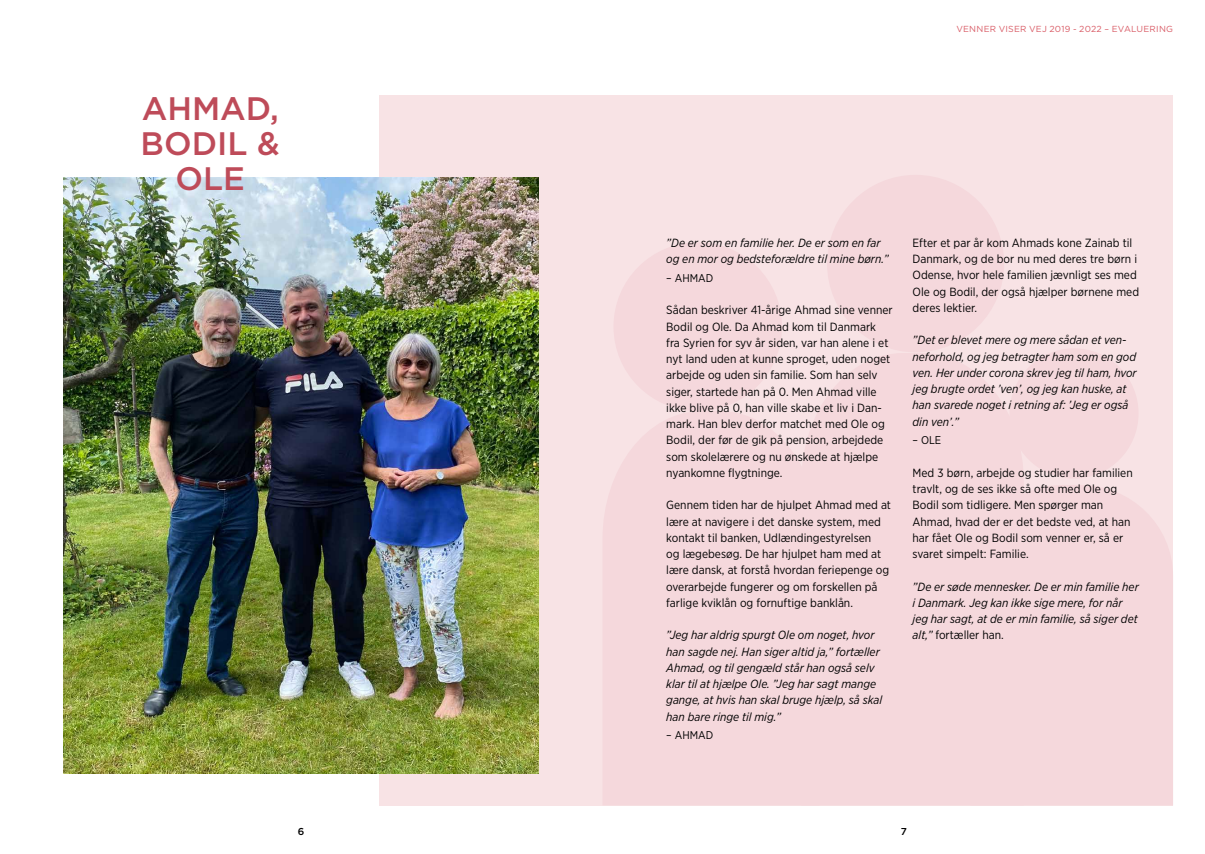
<style>
.page{position:relative;width:1205px;height:854px;background:#fff}
.page>*{position:absolute;margin:0;border:0;box-sizing:border-box;transform-origin:0 0}
.Overskrift{font:500 32.5px/35px "Gotham";color:#be4b59;text-align:center}
.Brødtxt{font:11.88px/16.2px "Gotham Narrow";color:#000}
.Brødtxt-2{font:italic 11.88px/16.2px "Gotham Narrow";color:#000}
.Brødtxt-3{font:11.25px "Gotham Narrow";color:#000}
.t1{font:500 10px "Gotham";color:#000}
.t2{font:8.75px "Gotham";letter-spacing:.025em;color:#d95c66}
.s1{font-style:normal}
</style>
<div class="page">
<div style="left:379px;top:96px;width:794px;height:710px;background:#f8e3e5"></div>
<div style="left:1024px;top:485px;width:149px;height:320px;background:#f5d8dc"></div>
<div style="left:1009px;top:348px;width:129px;height:131px;background:#f5d8dc;border-radius:50%"></div>
<div style="left:603px;top:411px;width:198px;height:394px;background:#f5d8dc"></div>
<div style="left:613px;top:242px;width:169px;height:169px;background:#f5d8dc;border-radius:50%"></div>
<div style="left:801px;top:353px;width:223px;height:452px;background:#f5d8dc"></div>
<div style="left:827px;top:175px;width:177px;height:177px;background:#f5d8dc;border-radius:50%"></div>
<img style="left:64px;top:178px;width:475px;height:595px">
<p class="Overskrift" style="left:141px;top:90px;width:141px">AHMAD,<br>BODIL &amp;<br>OLE</p>
<p class="t2" style="left:956px;top:23px;width:218px">VENNER VISER VEJ 2019 - 2022 – EVALUERING</p>
<p class="Brødtxt-2" style="left:666px;top:234px;width:224px">”De er som en familie her. De er som en far og en mor og bedsteforældre til mine børn.”</p>
<p class="Brødtxt-3" style="left:666px;top:271px;width:48px">– AHMAD</p>
<p class="Brødtxt" style="left:666px;top:302px;width:228px">Sådan beskriver 41-årige Ahmad sine venner Bodil og Ole. Da Ahmad kom til Danmark<br>fra Syrien for syv år siden, var han alene i et nyt land uden at kunne sproget, uden noget arbejde og uden sin familie. Som han selv siger, startede han på 0. Men Ahmad ville ikke blive på 0, han ville skabe et liv i Dan&shy;mark. Han blev derfor matchet med Ole og Bodil, der før de gik på pension, arbejdede som skolelærere og nu ønskede at hjælpe nyankomne flygtninge.</p>
<p class="Brødtxt" style="left:666px;top:497px;width:226px">Gennem tiden har de hjulpet Ahmad med at lære at navigere i det danske system, med kontakt til banken, Udlændingestyrelsen<br>og lægebesøg. De har hjulpet ham med at lære dansk, at forstå hvordan feriepenge og overarbejde fungerer og om forskellen på farlige kviklån og fornuftige banklån.</p>
<p class="Brødtxt-2" style="left:666px;top:627px;width:217px">”Jeg har aldrig spurgt Ole om noget, hvor han sagde nej. Han siger altid ja,” fortæller Ahmad, og til gengæld står han også selv klar til at hjælpe Ole. ”Jeg har sagt mange gange, at hvis han skal bruge hjælp, så skal han bare ringe til mig.”</p>
<p class="Brødtxt-3" style="left:666px;top:728px;width:48px">– AHMAD</p>
<p class="Brødtxt" style="left:912px;top:234px;width:228px">Efter et par år kom Ahmads kone Zainab til Danmark, og de bor nu med deres tre børn i Odense, hvor hele familien jævnligt ses med Ole og Bodil, der også hjælper børnene med deres lektier.</p>
<p class="Brødtxt-2" style="left:912px;top:332px;width:226px">”Det er blevet mere og mere sådan et ven&shy;neforhold, og jeg betragter ham som en god ven. Her under corona skrev jeg til ham, hvor jeg brugte ordet ’ven’, og jeg kan huske, at han svarede noget i retning af: ’Jeg er også din ven’.”</p>
<p class="Brødtxt-3" style="left:912px;top:433px;width:30px">– OLE</p>
<p class="Brødtxt" style="left:912px;top:464px;width:222px">Med 3 børn, arbejde og studier har familien travlt, og de ses ikke så ofte med Ole og Bodil som tidligere. Men spørger man Ahmad, hvad der er det bedste ved, at han har fået Ole og Bodil som venner er, så er svaret simpelt: Familie.</p>
<p class="Brødtxt-2" style="left:912px;top:578px;width:228px">”De er søde mennesker. De er min familie her i Danmark. Jeg kan ikke sige mere, for når jeg har sagt, at de er min familie, så siger det alt,” <span class="s1">fortæller han.</span></p>
<p class="t1" style="left:298px;top:825px;width:8px">6</p>
<p class="t1" style="left:900px;top:825px;width:8px">7</p>
</div>
